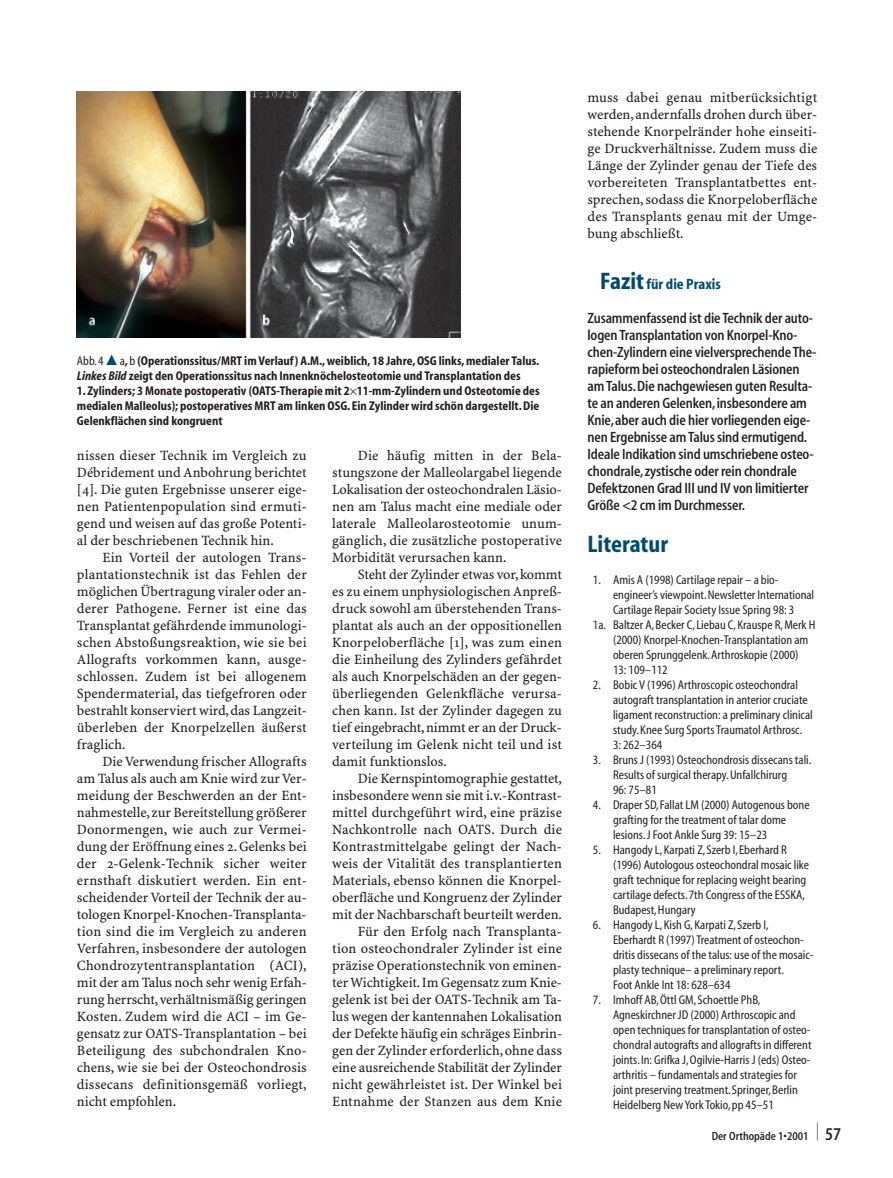
<style>
.page{position:relative;width:893px;height:1178px;background:#fff}
.page>*{position:absolute;margin:0;border:0;box-sizing:border-box;transform-origin:0 0}
.t1{font:700 condensed 24px "S Myriad";color:#004b6c}
.t2{font:600 condensed 15px/17px "S Myriad";letter-spacing:-.01em;color:#231f20}
.t3{font:700 condensed 15px "S Myriad";color:#004b6c}
.t4{font:14.25px/17px "S Minion Plus";color:#231f20;text-align:justify}
.t5{font:condensed 12.75px/15px "S Myriad";color:#231f20}
.t6{font:700 condensed 12.75px/15px "S Myriad";color:#231f20}
.t7{font:600 condensed 12px "S Myriad";color:#231f20}
.s1{font-weight:400}
.s2{font-family:"Mathematical Pi Six";font-weight:400;font-stretch:normal;font-size:14.25px;color:#004b6c}
.s3{font-style:italic}
.s4{font-size:24px}
.s5{font-size:18px}
</style>
<div class="page">
<img style="left:77px;top:91px;width:383px;height:246px">
<p class="t6" style="left:77px;top:354px;width:464px"><span class="s1">Abb.4</span> <span class="s2">-</span> <span class="s1">a</span>, <span class="s1">b</span> (Operationssitus/MRT im Verlauf) A.M., weiblich, 18 Jahre, OSG links, medialer Talus.<br><span class="s3">Linkes Bild</span> zeigt den Operationssitus nach Innenknöchelosteotomie und Transplantation des</p>
<p class="t6" style="left:77px;top:384px;width:464px;text-align:justify">1. Zylinders; 3 Monate postoperativ (OATS-Therapie mit 2 11-mm-Zylindern und Osteotomie des medialen Malleolus); postoperatives MRT am linken OSG. Ein Zylinder wird schön dargestellt. Die Gelenkflächen sind kongruent</p>
<p class="t4" style="left:77px;top:447px;width:231px">nissen dieser Technik im Vergleich zu Débridement und Anbohrung berichtet [4]. Die guten Ergebnisse unserer eige&shy;nen Patientenpopulation sind ermuti&shy;gend und weisen auf das große Potenti&shy;al der beschriebenen Technik hin.</p>
<p class="t4" style="left:77px;top:549px;width:231px;text-indent:26px">Ein Vorteil der autologen Trans&shy;plantationstechnik ist das Fehlen der möglichen Übertragung viraler oder an&shy;derer Pathogene. Ferner ist eine das Transplantat gefährdende immunologi&shy;schen Abstoßungsreaktion, wie sie bei Allografts vorkommen kann, ausge&shy;schlossen. Zudem ist bei allogenem Spendermaterial, das tiefgefroren oder bestrahlt konserviert wird,das Langzeit&shy;überleben der Knorpelzellen äußerst fraglich.</p>
<p class="t4" style="left:77px;top:754px;width:231px;text-indent:26px">Die Verwendung frischer Allografts am Talus als auch am Knie wird zur Ver&shy;meidung der Beschwerden an der Ent&shy;nahmestelle, zur Bereitstellung größerer Donormengen, wie auch zur Vermei&shy;dung der Eröffnung eines 2. Gelenks bei der 2-Gelenk-Technik sicher weiter ernsthaft diskutiert werden. Ein ent&shy;scheidender Vorteil der Technik der au&shy;tologen Knorpel-Knochen-Transplanta&shy;tion sind die im Vergleich zu anderen Verfahren, insbesondere der autologen Chondrozytentransplantation (ACI), mit der am Talus noch sehr wenig Erfah&shy;rung herrscht,verhältnismäßig geringen Kosten. Zudem wird die ACI – im Ge&shy;gensatz zur OATS-Transplantation – bei Beteiligung des subchondralen Kno&shy;chens, wie sie bei der Osteochondrosis dissecans definitionsgemäß vorliegt, nicht empfohlen.</p>
<p class="t4" style="left:332px;top:447px;width:231px;text-indent:26px">Die häufig mitten in der Bela&shy;stungszone der Malleolargabel liegende Lokalisation der osteochondralen Läsio&shy;nen am Talus macht eine mediale oder laterale Malleolarosteotomie unum&shy;gänglich, die zusätzliche postoperative Morbidität verursachen kann.</p>
<p class="t4" style="left:332px;top:566px;width:231px;text-indent:26px">Steht der Zylinder etwas vor,kommt es zu einem unphysiologischen Anpreß&shy;druck sowohl am überstehenden Trans&shy;plantat als auch an der oppositionellen Knorpeloberfläche [1], was zum einen die Einheilung des Zylinders gefährdet als auch Knorpelschäden an der gegen&shy;überliegenden Gelenkfläche verursa&shy;chen kann. Ist der Zylinder dagegen zu tief eingebracht,nimmt er an der Druck&shy;verteilung im Gelenk nicht teil und ist damit funktionslos.</p>
<p class="t4" style="left:332px;top:770px;width:231px;text-align:right">Die Kernspintomographie gestattet, insbesondere wenn sie mit i.v.-Kontrast&shy;mittel durchgeführt wird, eine präzise Nachkontrolle nach OATS. Durch die Kontrastmittelgabe gelingt der Nach&shy;weis der Vitalität des transplantierten Materials, ebenso können die Knorpel&shy;oberfläche und Kongruenz der Zylinder mit der Nachbarschaft beurteilt werden.<br>Für den Erfolg nach Transplanta&shy;tion osteochondraler Zylinder ist eine präzise Operationstechnik von eminen&shy;ter Wichtigkeit.Im Gegensatz zum Knie&shy;gelenk ist bei der OATS-Technik am Ta&shy;lus wegen der kantennahen Lokalisation der Defekte häufig ein schräges Einbrin&shy;gen der Zylinder erforderlich, ohne dass eine ausreichende Stabilität der Zylinder nicht gewährleistet ist. Der Winkel bei Entnahme der Stanzen aus dem Knie</p>
<p class="t4" style="left:587px;top:90px;width:231px">muss dabei genau mitberücksichtigt werden, andernfalls drohen durch über&shy;stehende Knorpelränder hohe einseiti&shy;ge Druckverhältnisse. Zudem muss die Länge der Zylinder genau der Tiefe des vorbereiteten Transplantatbettes ent&shy;sprechen, sodass die Knorpeloberfläche des Transplants genau mit der Umge&shy;bung abschließt.</p>
<p class="t3" style="left:600px;top:278px;width:122px"><span class="s4">Fazit</span> für die Praxis</p>
<p class="t2" style="left:587px;top:311px;width:230px">Zusammenfassend ist die Technik der auto&shy;logen Transplantation von Knorpel-Kno&shy;chen-Zylindern eine vielversprechende The&shy;rapieform bei osteochondralen Läsionen am Talus.Die nachgewiesen guten Resulta&shy;te an anderen Gelenken,insbesondere am Knie,aber auch die hier vorliegenden eige&shy;nen Ergebnisse am Talus sind ermutigend.<br>Ideale Indikation sind umschriebene osteo&shy;chondrale,zystische oder rein chondrale Defektzonen Grad III und IV von limitierter Größe &lt;2 cm im Durchmesser.</p>
<h1 class="t1" style="left:587px;top:534px;width:82px">Literatur</h1>
<p class="t5" style="left:593px;top:572px;width:187px">1. Amis A (1998) Cartilage repair – a bio-</p>
<p class="t5" style="left:613px;top:587px;width:203px">engineer’s viewpoint.Newsletter International</p>
<p class="t5" style="left:613px;top:602px;width:183px">Cartilage Repair Society Issue Spring 98: 3</p>
<p class="t5" style="left:593px;top:617px;width:224px">1a. Baltzer A,Becker C,Liebau C,Krauspe R,Merk H</p>
<p class="t5" style="left:613px;top:632px;width:197px">(2000) Knorpel-Knochen-Transplantation am</p>
<p class="t5" style="left:613px;top:647px;width:187px">oberen Sprunggelenk.Arthroskopie (2000)</p>
<p class="t5" style="left:613px;top:662px;width:56px">13: 109–112</p>
<p class="t5" style="left:613px;top:677px;width:201px;text-indent:-20px">2. Bobic V (1996) Arthroscopic osteochondral autograft transplantation in anterior cruciate ligament reconstruction: a preliminary clinical study.Knee Surg Sports Traumatol Arthrosc.<br>3: 262–364</p>
<p class="t5" style="left:613px;top:752px;width:200px;text-indent:-20px">3. Bruns J (1993) Osteochondrosis dissecans tali.<br>Results of surgical therapy.Unfallchirurg<br>96: 75–81</p>
<p class="t5" style="left:613px;top:797px;width:198px;text-indent:-20px">4. Draper SD,Fallat LM (2000) Autogenous bone grafting for the treatment of talar dome lesions.J Foot Ankle Surg 39: 15–23</p>
<p class="t5" style="left:613px;top:842px;width:197px;text-indent:-20px">5. Hangody L,Karpati Z,Szerb I,Eberhard R (1996) Autologous osteochondral mosaic like graft technique for replacing weight bearing cartilage defects.7th Congress of the ESSKA, Budapest,Hungary</p>
<p class="t5" style="left:613px;top:917px;width:202px;text-indent:-20px">6. Hangody L,Kish G,Karpati Z,Szerb I, Eberhardt R (1997) Treatment of osteochon&shy;dritis dissecans of the talus: use of the mosaic&shy;plasty technique– a preliminary report.<br>Foot Ankle Int 18: 628–634</p>
<p class="t5" style="left:613px;top:992px;width:200px;text-indent:-20px">7. Imhoff AB,Öttl GM,Schoettle PhB, Agneskirchner JD (2000) Arthroscopic and open techniques for transplantation of osteo&shy;chondral autografts and allografts in different joints.In: Grifka J,Ogilvie-Harris J (eds) Osteo&shy;arthritis – fundamentals and strategies for joint preserving treatment.Springer,Berlin Heidelberg New York Tokio,pp 45–51</p>
<p class="t7" style="left:711px;top:1131px;width:131px">Der Orthopäde 1•2001 <sup>|</sup> <span class="s5">57</span></p>
</div>
